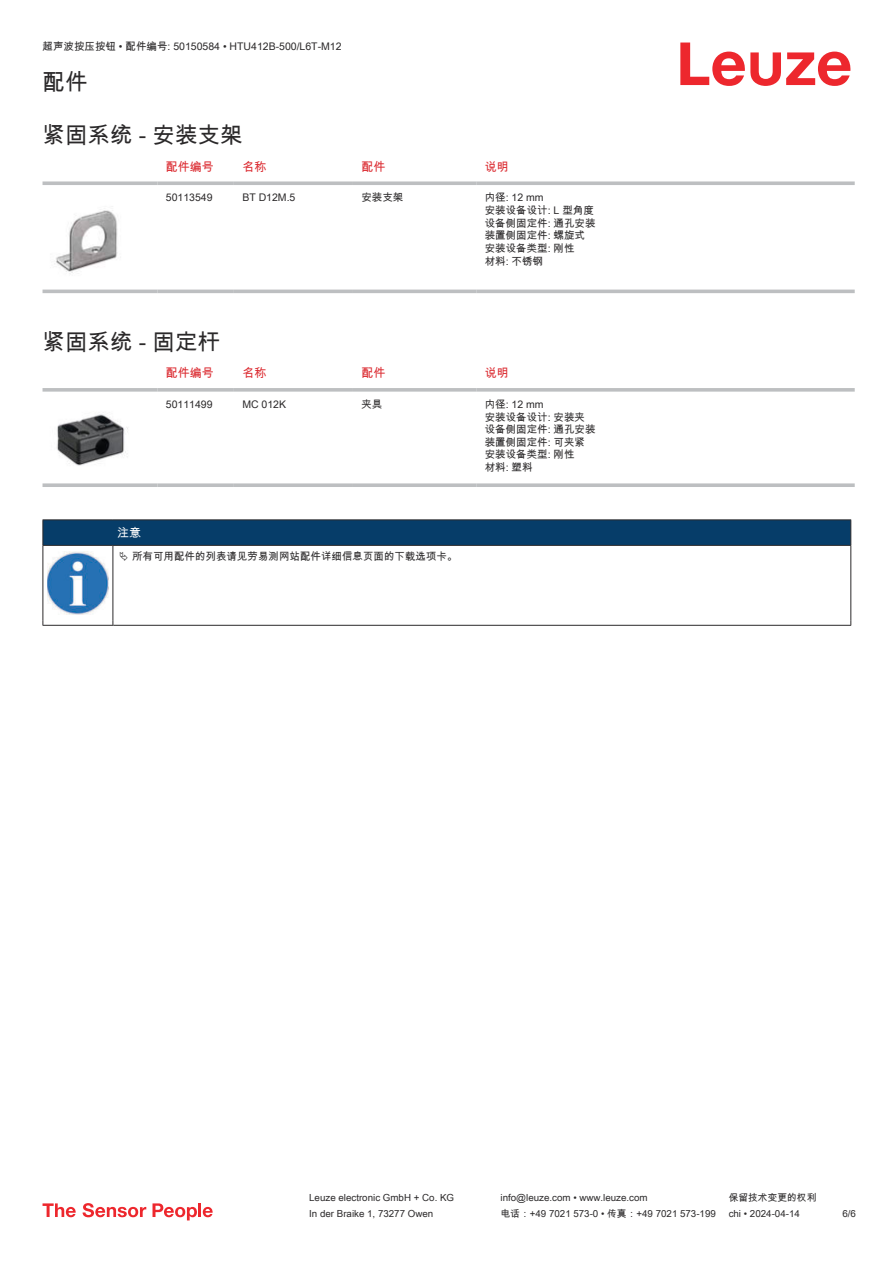
<style>
.page{position:relative;width:893px;height:1263px;background:#fff}
.page>*{position:absolute;margin:0;border:0;box-sizing:border-box;transform-origin:0 0}
.t1{font:22.5px "Arial Unicode MS";color:#2b292a}
.t2{font:12px "Arial Unicode MS";color:#db2a30}
.t3{font:12px "Arial Unicode MS";color:#fff}
.t4{font:10.5px/12.6px "Arial Unicode MS";color:#2b292a}
.t5{font:9.75px "Arial Unicode MS";color:#2b292a}
</style>
<div class="page">
<svg style="left:680px;top:43px;width:170px;height:43px"></svg>
<svg style="left:43px;top:289px;width:812px;height:5px;fill:#efeff0"></svg>
<svg style="left:43px;top:181px;width:114px;height:4px"></svg>
<svg style="left:157px;top:181px;width:77px;height:4px"></svg>
<svg style="left:234px;top:181px;width:119px;height:4px"></svg>
<svg style="left:353px;top:181px;width:123px;height:4px"></svg>
<svg style="left:476px;top:181px;width:379px;height:4px;background:#c4c6c8"></svg>
<hr style="left:43px;top:290px;width:114px;height:3px;background:#bdbfc1">
<hr style="left:157px;top:290px;width:77px;height:3px;background:#bdbfc1">
<hr style="left:234px;top:290px;width:119px;height:3px;background:#bdbfc1">
<hr style="left:353px;top:290px;width:123px;height:3px;background:#bdbfc1">
<hr style="left:476px;top:290px;width:379px;height:3px;background:#bdbfc1">
<img style="left:54px;top:210px;width:64px;height:64px">
<svg style="left:43px;top:388px;width:114px;height:4px"></svg>
<svg style="left:157px;top:388px;width:77px;height:4px"></svg>
<svg style="left:234px;top:388px;width:119px;height:4px"></svg>
<svg style="left:353px;top:388px;width:123px;height:4px"></svg>
<svg style="left:476px;top:388px;width:379px;height:4px;background:#c3c5c7"></svg>
<svg style="left:43px;top:483px;width:114px;height:4px"></svg>
<svg style="left:157px;top:483px;width:77px;height:4px"></svg>
<svg style="left:234px;top:483px;width:119px;height:4px"></svg>
<svg style="left:353px;top:483px;width:123px;height:4px"></svg>
<svg style="left:476px;top:483px;width:379px;height:4px;background:#c4c5c7"></svg>
<img style="left:56px;top:412px;width:72px;height:54px">
<svg style="left:44px;top:546px;width:806px;height:79px"></svg>
<hr style="left:43px;top:519px;width:70px;height:1px;background:#2b292a">
<hr style="left:43px;top:545px;width:70px;height:1px;background:#2b292a">
<hr style="left:113px;top:519px;width:738px;height:1px;background:#2b292a">
<div style="left:43px;top:520px;width:808px;height:25px;background:#063d69"></div>
<hr style="left:113px;top:545px;width:738px;height:1px;background:#2b292a">
<hr style="left:43px;top:546px;width:1px;height:75px;background:#2b292a">
<hr style="left:113px;top:546px;width:1px;height:75px;background:#2b292a">
<hr style="left:850px;top:546px;width:1px;height:75px;background:#2b292a">
<hr style="left:43px;top:625px;width:70px;height:1px;background:#2b292a">
<hr style="left:113px;top:625px;width:738px;height:1px;background:#2b292a">
<img style="left:47px;top:552px;width:61px;height:63px">
<div style="left:115px;top:546px;width:734px;height:20px;background:#fff"></div>
<svg style="left:43px;top:1203px;width:33px;height:14px"></svg>
<svg style="left:83px;top:1203px;width:63px;height:14px"></svg>
<svg style="left:153px;top:1203px;width:44px;height:17px"></svg>
<hr style="left:198px;top:1203px;width:3px;height:14px;background:#ed272d">
<svg style="left:203px;top:1207px;width:10px;height:10px"></svg>
<p class="t4" style="left:43px;top:40px;width:301px">超声波按压按钮 • 配件编号: 50150584 • HTU412B-500/L6T-M12</p>
<h1 class="t1" style="left:43px;top:66px;width:46px">配件</h1>
<h1 class="t1" style="left:43px;top:119px;width:202px">紧固系统 - 安装支架</h1>
<p class="t2" style="left:166px;top:158px;width:49px">配件编号</p>
<p class="t2" style="left:242px;top:158px;width:25px">名称</p>
<p class="t2" style="left:361px;top:158px;width:25px">配件</p>
<p class="t2" style="left:485px;top:158px;width:25px">说明</p>
<p class="t4" style="left:166px;top:191px;width:48px">50113549</p>
<p class="t4" style="left:242px;top:191px;width:55px">BT D12M.5</p>
<p class="t4" style="left:361px;top:191px;width:43px">安装支架</p>
<p class="t4" style="left:485px;top:191px;width:112px">内径: 12 mm<br>安装设备设计: L 型角度设备侧固定件: 通孔安装装置侧固定件: 螺旋式安装设备类型: 刚性<br>材料: 不锈钢</p>
<h1 class="t1" style="left:43px;top:325px;width:179px">紧固系统 - 固定杆</h1>
<p class="t2" style="left:166px;top:364px;width:49px">配件编号</p>
<p class="t2" style="left:242px;top:364px;width:25px">名称</p>
<p class="t2" style="left:361px;top:364px;width:25px">配件</p>
<p class="t2" style="left:485px;top:364px;width:25px">说明</p>
<p class="t4" style="left:166px;top:398px;width:48px">50111499</p>
<p class="t4" style="left:242px;top:398px;width:45px">MC 012K</p>
<p class="t4" style="left:361px;top:398px;width:22px">夹具</p>
<p class="t4" style="left:485px;top:398px;width:112px">内径: 12 mm<br>安装设备设计: 安装夹设备侧固定件: 通孔安装装置侧固定件: 可夹紧安装设备类型: 刚性<br>材料: 塑料</p>
<p class="t3" style="left:117px;top:524px;width:25px">注意</p>
<p class="t4" style="left:132px;top:550px;width:327px">所有可用配件的列表请见劳易测网站配件详细信息页面的下载选项卡。</p>
<p class="t5" style="left:309px;top:1191px;width:146px">Leuze electronic GmbH + Co. KG</p>
<p class="t5" style="left:501px;top:1191px;width:149px">info@leuze.com • www.leuze.com</p>
<p class="t5" style="left:729px;top:1191px;width:89px">保留技术变更的权利</p>
<p class="t5" style="left:309px;top:1206px;width:126px">In der Braike 1, 73277 Owen</p>
<p class="t5" style="left:501px;top:1206px;width:217px">电话：+49 7021 573-0 • 传真：+49 7021 573-199</p>
<p class="t5" style="left:729px;top:1206px;width:73px">chi • 2024-04-14</p>
<p class="t5" style="left:842px;top:1206px;width:15px">6/6</p>
</div>
